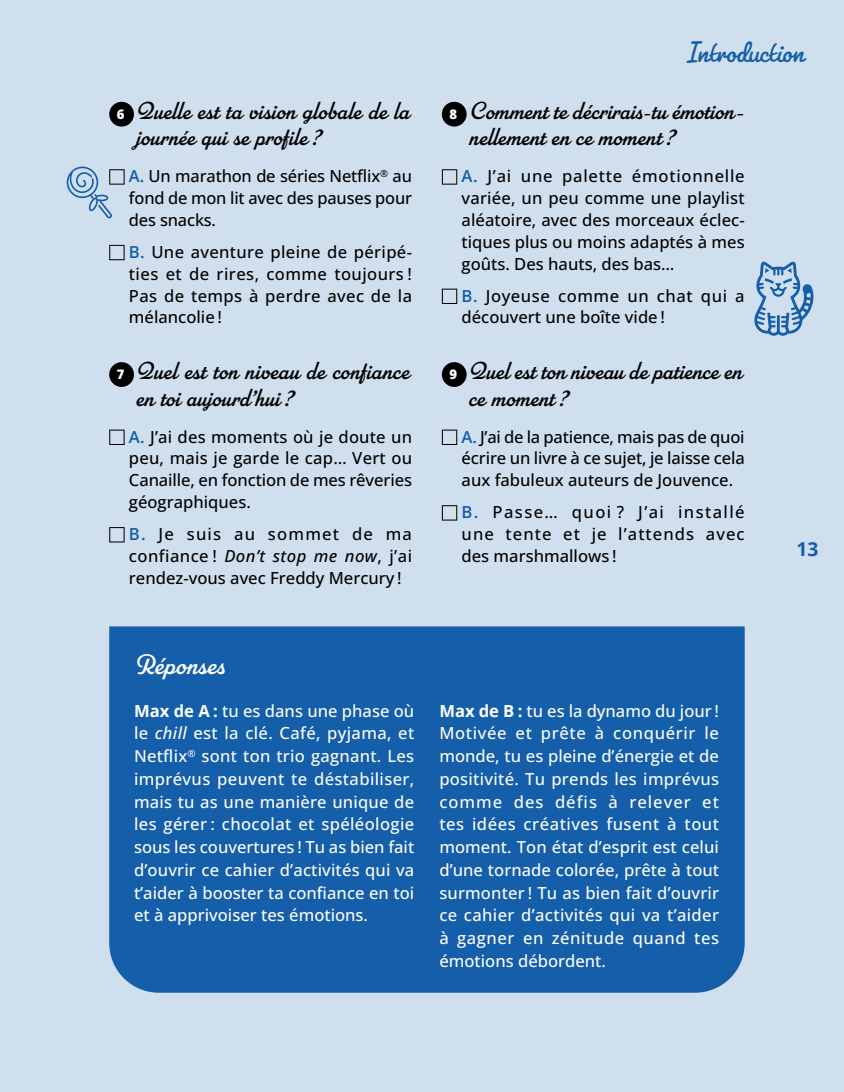
<style>
.page{position:relative;width:844px;height:1092px;background:#fff}
.page>*{position:absolute;margin:0;border:0;box-sizing:border-box;transform-origin:0 0}
.t1{font:31.5px "Pacifico";color:#145eaa}
.t2{font:28px "Parkside";color:#fff}
.t3{font:24.5px/26.2px "Parkside";color:#000}
.t4{font:700 19.25px "Open Sans";color:#145eaa}
.t5{font:500 16.62px/21.9px "Open Sans";color:#000;text-align:justify}
.t6{font:500 16.62px/22.8px "Open Sans";color:#fff;text-align:justify}
.s1{font-family:"Open Sans";font-weight:800;font-size:13.12px;color:#fff}
.s2{font-weight:600;color:#145eaa}
.s3{font-style:italic}
.s4{font-weight:700}
</style>
<div class="page">
<div style="left:0;top:0;width:843px;height:1091px;background:#d0dfee"></div>
<div style="left:109px;top:102px;width:25px;height:24px;background:#000;border-radius:50%"></div>
<svg style="left:109px;top:245px;width:16px;height:15px"></svg>
<div style="left:109px;top:362px;width:25px;height:25px;background:#000;border-radius:50%"></div>
<svg style="left:109px;top:429px;width:16px;height:16px"></svg>
<svg style="left:109px;top:527px;width:16px;height:15px"></svg>
<div style="left:441px;top:102px;width:25px;height:24px;background:#000;border-radius:50%"></div>
<svg style="left:441px;top:169px;width:16px;height:16px"></svg>
<svg style="left:441px;top:288px;width:16px;height:16px"></svg>
<div style="left:441px;top:362px;width:25px;height:25px;background:#000;border-radius:50%"></div>
<svg style="left:441px;top:429px;width:16px;height:16px"></svg>
<svg style="left:441px;top:505px;width:16px;height:15px"></svg>
<div style="left:109px;top:626px;width:635px;height:366px;background:#145eaa"></div>
<svg style="left:67px;top:166px;width:58px;height:52px"></svg>
<svg style="left:754px;top:261px;width:60px;height:75px"></svg>
<svg style="left:709px;top:43px;width:10px;height:19px"></svg>
<svg style="left:768px;top:43px;width:10px;height:19px"></svg>
<h3 class="t3" style="left:136px;top:98px;width:275px;text-indent:-19px"><span class="s1">6</span> Quelle est ta vision globale de la journée qui se profile ?</h3>
<p class="t5" style="left:129px;top:165px;width:284px"><span class="s2">A.</span> Un marathon de séries Netflix<sup>®</sup> au fond de mon lit avec des pauses pour des snacks.</p>
<p class="t5" style="left:129px;top:240px;width:284px"><span class="s2">B.</span> Une aventure pleine de péripé&shy;ties et de rires, comme toujours !<br>Pas de temps à perdre avec de la mélancolie !</p>
<h3 class="t3" style="left:136px;top:358px;width:275px;text-indent:-19px"><span class="s1">7</span> Quel est ton niveau de confiance en toi aujourd’hui ?</h3>
<p class="t5" style="left:129px;top:425px;width:284px"><span class="s2">A.</span> J’ai des moments où je doute un peu, mais je garde le cap… Vert ou Canaille, en fonction de mes rêveries géographiques.</p>
<p class="t5" style="left:129px;top:522px;width:284px"><span class="s2">B.</span> Je suis au sommet de ma confiance ! <span class="s3">Don’t stop me now</span>, j’ai rendez-vous avec Freddy Mercury !</p>
<h1 class="t1" style="left:686px;top:32px;width:119px">In roduc ion</h1>
<h3 class="t3" style="left:469px;top:98px;width:277px;text-indent:-20px"><span class="s1">8</span> Comment te décrirais-tu émotion&shy;nellement en ce moment ?</h3>
<p class="t5" style="left:461px;top:165px;width:284px"><span class="s2">A.</span> J’ai une palette émotionnelle variée, un peu comme une playlist aléatoire, avec des morceaux éclec&shy;tiques plus ou moins adaptés à mes goûts. Des hauts, des bas…</p>
<p class="t5" style="left:461px;top:284px;width:284px"><span class="s2">B.</span> Joyeuse comme un chat qui a découvert une boîte vide !</p>
<h3 class="t3" style="left:468px;top:358px;width:275px;text-indent:-19px"><span class="s1">9</span> Quel est ton niveau de patience en ce moment ?</h3>
<p class="t5" style="left:461px;top:425px;width:284px"><span class="s2">A.</span> J’ai de la patience, mais pas de quoi écrire un livre à ce sujet, je laisse cela aux fabuleux auteurs de Jouvence.</p>
<p class="t5" style="left:461px;top:500px;width:284px"><span class="s2">B.</span> Passe… quoi ? J’ai installé une tente et je l’attends avec des marshmallows !</p>
<p class="t4" style="left:796px;top:535px;width:23px">13</p>
<h2 class="t2" style="left:134px;top:648px;width:92px">Réponses</h2>
<p class="t6" style="left:134px;top:698px;width:282px"><span class="s4">Max de A :</span> tu es dans une phase où le <span class="s3">chill</span> est la clé. Café, pyjama, et Netflix<sup>®</sup> sont ton trio gagnant. Les imprévus peuvent te déstabiliser, mais tu as une manière unique de les gérer : chocolat et spéléologie sous les couvertures ! Tu as bien fait d’ouvrir ce cahier d’activités qui va t’aider à booster ta confiance en toi et à apprivoiser tes émotions.</p>
<p class="t6" style="left:439px;top:698px;width:281px"><span class="s4">Max de B :</span> tu es la dynamo du jour !<br>Motivée et prête à conquérir le monde, tu es pleine d’énergie et de positivité. Tu prends les imprévus comme des défis à relever et tes idées créatives fusent à tout moment. Ton état d’esprit est celui d’une tornade colorée, prête à tout surmonter ! Tu as bien fait d’ouvrir ce cahier d’activités qui va t’aider à gagner en zénitude quand tes émotions débordent.</p>
</div>
